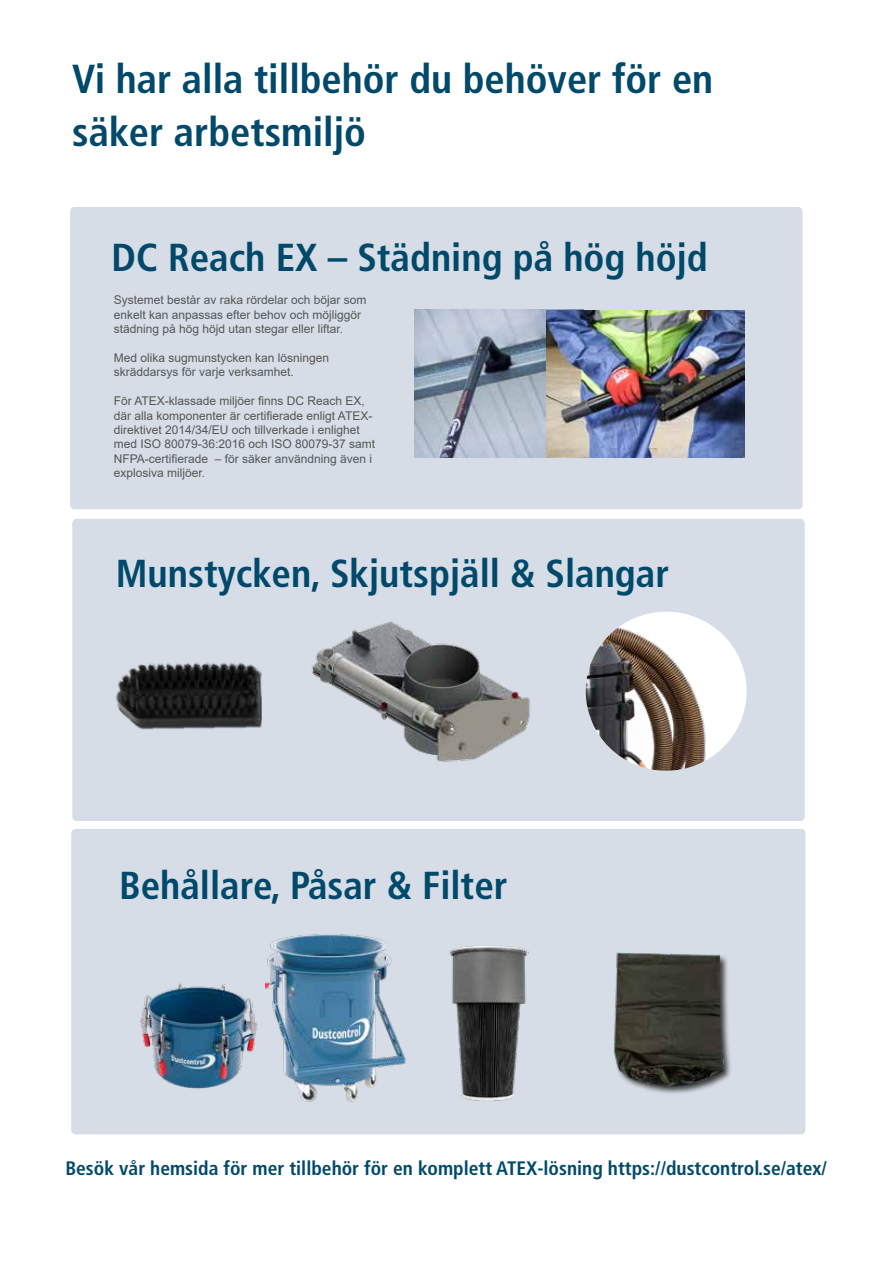
<style>
.page{position:relative;width:893px;height:1263px;background:#fff}
.page>*{position:absolute;margin:0;border:0;box-sizing:border-box;transform-origin:0 0}
.t1{font:700 condensed 40.5px/52.5px "Frutiger LT Pro";color:#00496b}
.t2{font:700 condensed 39px "Frutiger LT Pro";color:#00496b}
.t3{font:700 condensed 19.5px "Frutiger LT Pro";color:#00496b}
.t4{font:12px/14.4px "Arial";color:#565555}
</style>
<div class="page">
<div style="left:70px;top:207px;width:733px;height:302px;background:#d7dde6;border-radius:4px"></div>
<img style="left:415px;top:310px;width:168px;height:147px">
<img style="left:546px;top:311px;width:199px;height:147px">
<div style="left:71px;top:829px;width:734px;height:305px;background:#d7dde6;border-radius:4px"></div>
<div style="left:72px;top:519px;width:733px;height:302px;background:#d7dde6;border-radius:4px"></div>
<img style="left:140px;top:983px;width:118px;height:105px">
<img style="left:116px;top:662px;width:135px;height:68px">
<img style="left:251px;top:621px;width:280px;height:141px">
<img style="left:586px;top:612px;width:161px;height:159px">
<img style="left:449px;top:945px;width:80px;height:156px">
<img style="left:613px;top:952px;width:118px;height:142px">
<img style="left:265px;top:934px;width:141px;height:168px">
<h1 class="t1" style="left:72px;top:53px;width:642px">Vi har alla tillbehör du behöver för en säker arbetsmiljö</h1>
<h2 class="t2" style="left:112px;top:234px;width:598px">DC Reach EX – Städning på hög höjd</h2>
<p class="t4" style="left:114px;top:293px;width:254px">Systemet består av raka rördelar och böjar som enkelt kan anpassas efter behov och möjliggör städning på hög höjd utan stegar eller liftar.</p>
<p class="t4" style="left:114px;top:350px;width:217px">Med olika sugmunstycken kan lösningen skräddarsys för varje verksamhet.</p>
<p class="t4" style="left:114px;top:394px;width:263px">För ATEX-klassade miljöer finns DC Reach EX, där alla komponenter är certifierade enligt ATEX&shy;direktivet 2014/34/EU och tillverkade i enlighet med ISO 80079-36:2016 och ISO 80079-37 samt NFPA-certifierade – för säker användning även i explosiva miljöer.</p>
<h2 class="t2" style="left:116px;top:550px;width:555px">Munstycken, Skjutspjäll &amp; Slangar</h2>
<h2 class="t2" style="left:119px;top:862px;width:390px">Behållare, Påsar &amp; Filter</h2>
<h3 class="t3" style="left:65px;top:1156px;width:763px">Besök vår hemsida för mer tillbehör för en komplett ATEX-lösning https://dustcontrol.se/atex/</h3>
</div>
